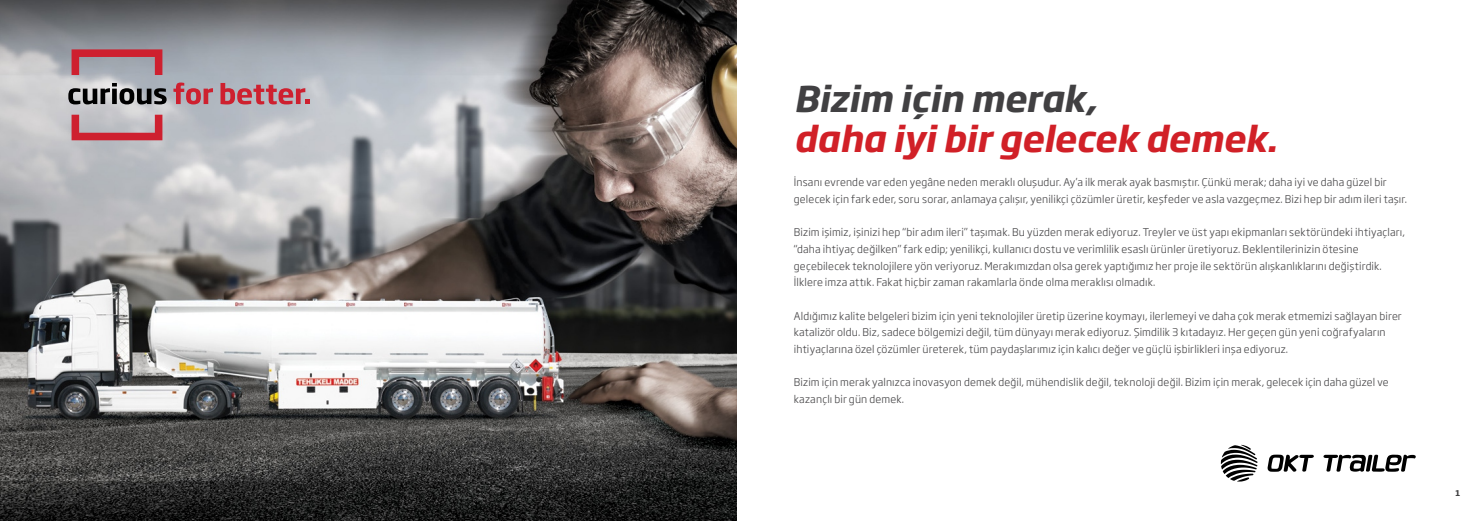
<style>
.page{position:relative;width:1473px;height:521px;background:#fff}
.page>*{position:absolute;margin:0;border:0;box-sizing:border-box;transform-origin:0 0}
.t1{font:italic 700 35px "Soho Gothic Pro";letter-spacing:-.01em;color:#d12027}
.t2{font:italic 700 35px "Soho Gothic Pro";letter-spacing:-.01em;color:#414042}
.t3{font:300 10.5px/16.6px "Soho Gothic Pro";letter-spacing:.01em;color:#414042}
.t4{font:700 7.88px "Soho Gothic Pro";color:#414042}
</style>
<div class="page">
<img style="left:0;top:0;width:737px;height:521px">
<svg style="left:72px;top:115px;width:90px;height:25px;background:#c58089"></svg>
<svg style="left:72px;top:49px;width:90px;height:26px;background:#b3717c"></svg>
<svg style="left:68px;top:83px;width:99px;height:21px;background:#757678"></svg>
<svg style="left:173px;top:82px;width:40px;height:22px"></svg>
<svg style="left:220px;top:83px;width:90px;height:21px;background:#bf737f"></svg>
<svg style="left:1221px;top:445px;width:36px;height:36px"></svg>
<svg style="left:1267px;top:454px;width:148px;height:17px"></svg>
<h1 class="t2" style="left:794px;top:84px;width:305px">Bizim için merak,</h1>
<h1 class="t1" style="left:794px;top:125px;width:485px">daha iyi bir gelecek demek.</h1>
<p class="t3" style="left:794px;top:175px;width:614px">İnsanı evrende var eden yegâne neden meraklı oluşudur. Ay’a ilk merak ayak basmıştır. Çünkü merak; daha iyi ve daha güzel bir gelecek için fark eder, soru sorar, anlamaya çalışır, yenilikçi çözümler üretir, keşfeder ve asla vazgeçmez. Bizi hep bir adım ileri taşır.</p>
<p class="t3" style="left:794px;top:225px;width:612px">Bizim işimiz, işinizi hep “bir adım ileri” taşımak. Bu yüzden merak ediyoruz. Treyler ve üst yapı ekipmanları sektöründeki ihtiyaçları, “daha ihtiyaç değilken” fark edip; yenilikçi, kullanıcı dostu ve verimlilik esaslı ürünler üretiyoruz. Beklentilerinizin ötesine geçebilecek teknolojilere yön veriyoruz. Merakımızdan olsa gerek yaptığımız her proje ile sektörün alışkanlıklarını değiştirdik.<br>İlklere imza attık. Fakat hiçbir zaman rakamlarla önde olma meraklısı olmadık.</p>
<p class="t3" style="left:794px;top:308px;width:609px">Aldığımız kalite belgeleri bizim için yeni teknolojiler üretip üzerine koymayı, ilerlemeyi ve daha çok merak etmemizi sağlayan birer katalizör oldu. Biz, sadece bölgemizi değil, tüm dünyayı merak ediyoruz. Şimdilik 3 kıtadayız. Her geçen gün yeni coğrafyaların ihtiyaçlarına özel çözümler üreterek, tüm paydaşlarımız için kalıcı değer ve güçlü işbirlikleri inşa ediyoruz.</p>
<p class="t3" style="left:794px;top:375px;width:596px">Bizim için merak yalnızca inovasyon demek değil, mühendislik değil, teknoloji değil. Bizim için merak, gelecek için daha güzel ve kazançlı bir gün demek.</p>
<p class="t4" style="left:1455px;top:490px;width:6px">1</p>
</div>
